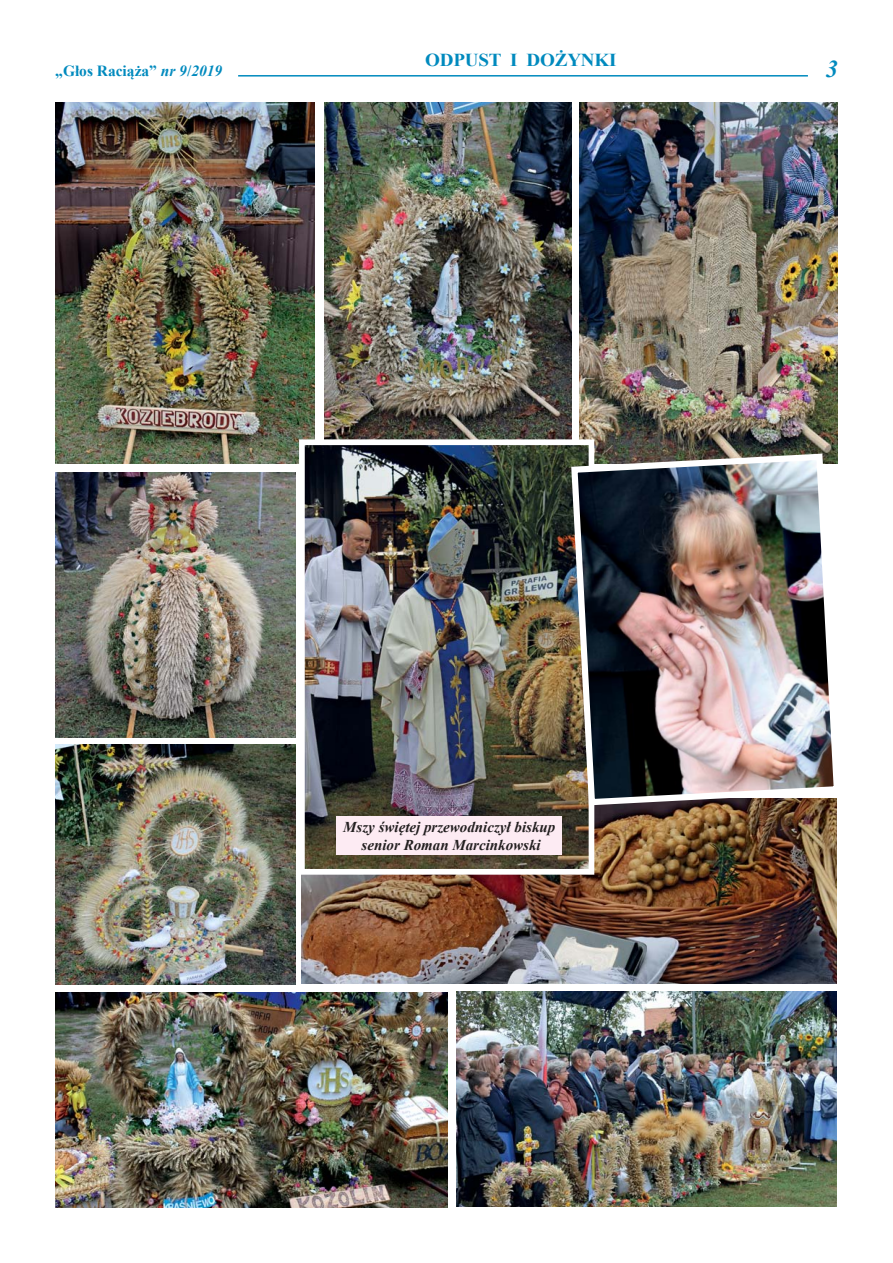
<style>
.page{position:relative;width:893px;height:1263px;background:#fff}
.page>*{position:absolute;margin:0;border:0;box-sizing:border-box;transform-origin:0 0}
.t1{font:italic 700 24.15px "Times New Roman";color:#008abe}
.t2{font:700 18.15px "Times New Roman";letter-spacing:-.01em;color:#008abe;scale:1.05 1}
.t3{font:700 15.45px "Times New Roman";color:#008abe}
.t4{font:italic 700 15px/18px "Times New Roman";color:#231f20;text-align:center}
.s1{font-style:italic}
</style>
<div class="page">
<hr style="left:238px;top:75px;width:570px;height:2px;background:#008abe">
<img style="left:55px;top:102px;width:260px;height:361px">
<img style="left:302px;top:809px;width:534px;height:175px">
<img style="left:457px;top:991px;width:380px;height:215px">
<img style="left:325px;top:102px;width:246px;height:337px">
<img style="left:580px;top:102px;width:258px;height:348px">
<img style="left:306px;top:446px;width:281px;height:422px">
<div style="left:299px;top:439px;width:295px;height:436px;border:6px solid #fff"></div>
<img style="left:55px;top:472px;width:241px;height:265px">
<img style="left:55px;top:744px;width:241px;height:240px">
<img style="left:55px;top:992px;width:393px;height:216px">
<div style="left:337px;top:816px;width:225px;height:39px;background:#fdebf3"></div>
<img style="left:568px;top:450px;width:270px;height:359px">
<p class="t2" style="left:425px;top:50px;width:184px">ODPUST I DOŻYNKI</p>
<p class="t3" style="left:55px;top:63px;width:168px">„Głos Raciąża” <span class="s1">nr 9</span>/<span class="s1">2019</span></p>
<h1 class="t1" style="left:826px;top:55px;width:14px">3</h1>
<p class="t4" style="left:343px;top:818px;width:214px">Mszy św iętej przewodniczył biskup senior Roman Marcinkowski</p>
</div>
